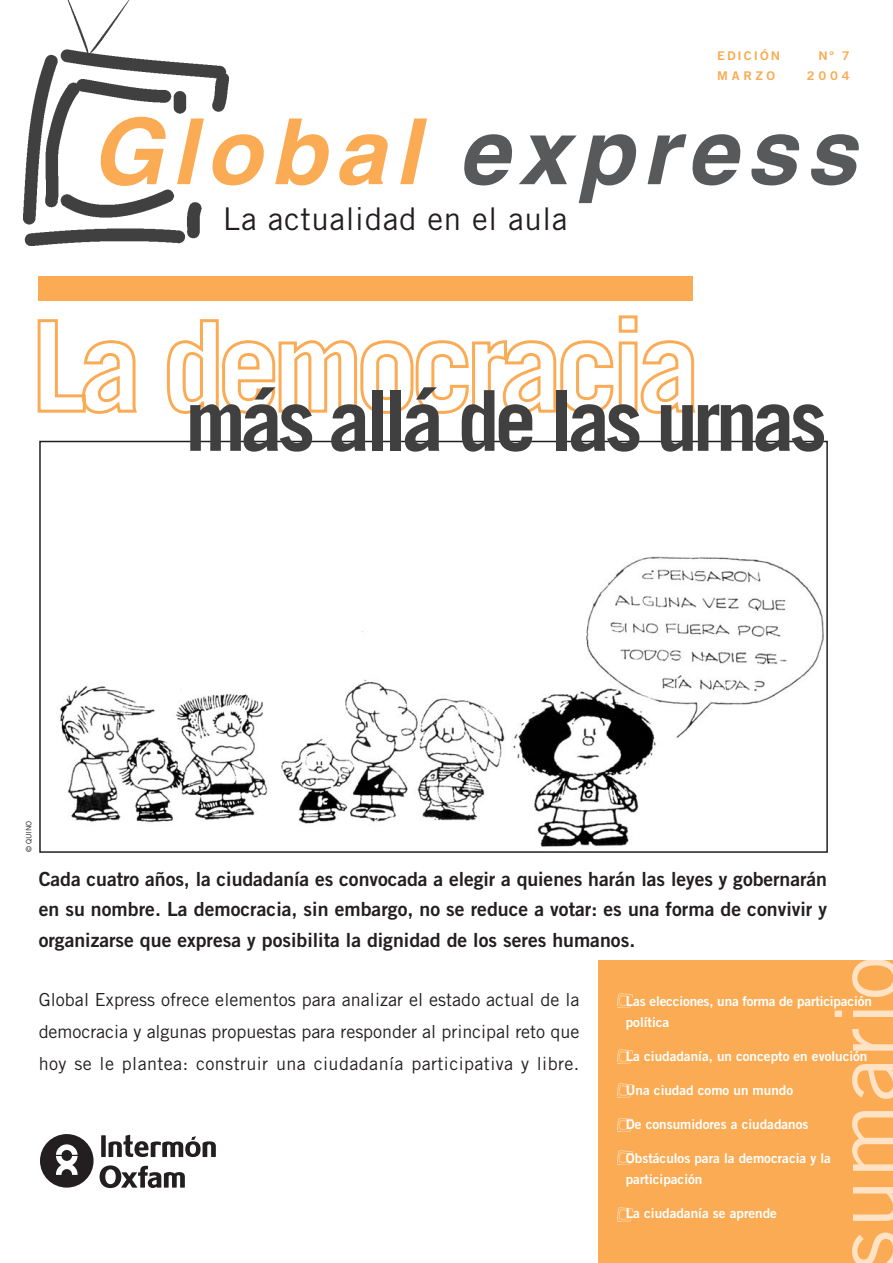
<style>
.page{position:relative;width:893px;height:1263px;background:#fff}
.page>*{position:absolute;margin:0;border:0;box-sizing:border-box;transform-origin:0 0}
.t1{font:italic 700 91.5px "Helvetica";color:#58595b}
.t2{font:86.1px "Trade Gothic";letter-spacing:.01em;color:#ffe3c4;scale:1.04 1}
.t3{font:700 84px "Trade Gothic";letter-spacing:-.06em;color:#404041}
.t4{font:31.35px "Trade Gothic";letter-spacing:.02em;color:#231f20}
.t5{font:19.5px/30.5px "Trade Gothic Bold Two";color:#231f20;text-align:justify}
.t6{font:18px/32.4px "Trade Gothic";letter-spacing:.02em;color:#231f20;text-align:justify}
.t7{font:13.5px/21px "Trade Gothic Bold Two";color:#fff}
.t8{font:12px "Trade Gothic Bold Two";letter-spacing:.22em;color:#faab53;scale:1.08 1}
.t9{font:12px "Trade Gothic Bold Two";letter-spacing:.15em;color:#faab53;scale:1.08 1}
.t10{font:7.5px "Trade Gothic";color:#231f20}
.s1{color:#faab53}
</style>
<div class="page">
<img style="left:60px;top:556px;width:764px;height:291px">
<div style="left:39px;top:441px;width:788px;height:412px;border:2px solid #231f20"></div>
<div style="left:599px;top:960px;width:293px;height:303px;background:#faab53"></div>
<div style="left:39px;top:276px;width:654px;height:24px;background:#faab53"></div>
<img style="left:617px;top:993px;width:15px;height:14px">
<img style="left:617px;top:1049px;width:15px;height:15px">
<img style="left:24px;top:0;width:205px;height:245px">
<img style="left:617px;top:1083px;width:15px;height:14px">
<img style="left:617px;top:1117px;width:15px;height:15px">
<img style="left:617px;top:1150px;width:15px;height:14px">
<img style="left:617px;top:1207px;width:15px;height:15px">
<svg style="left:101px;top:1135px;width:115px;height:22px"></svg>
<svg style="left:100px;top:1165px;width:85px;height:23px"></svg>
<svg style="left:40px;top:1134px;width:54px;height:54px"></svg>
<svg style="left:37px;top:319px;width:464px;height:95px"></svg>
<svg style="left:501px;top:315px;width:195px;height:99px"></svg>
<p class="t9" style="left:717px;top:51px;width:60px">EDICIÓN</p>
<p class="t8" style="left:818px;top:51px;width:30px">Nº 7</p>
<p class="t8" style="left:717px;top:71px;width:55px">MARZO</p>
<p class="t8" style="left:806px;top:71px;width:41px">2004</p>
<h1 class="t1" style="left:91px;top:118px;width:784px"><span class="s1">Global</span> express</h1>
<h3 class="t4" style="left:223px;top:207px;width:346px">La actualidad en el aula</h3>
<p class="t10" style="left:26px;top:852px;width:33px;rotate:-90deg">© QUINO</p>
<h3 class="t3" style="left:185px;top:390px;width:643px">más allá de las urnas</h3>
<p class="t5" style="left:39px;top:865px;width:790px">Cada cuatro años, la ciudadanía es convocada a elegir a quienes harán las leyes y gobernarán en su nombre. La democracia, sin embargo, no se reduce a votar: es una forma de convivir y organizarse que expresa y posibilita la dignidad de los seres humanos.</p>
<p class="t6" style="left:39px;top:985px;width:542px">Global Express ofrece elementos para analizar el estado actual de la democracia y algunas propuestas para responder al principal reto que hoy se le plantea: construir una ciudadanía participativa y libre.</p>
<h2 class="t2" style="left:835px;top:1270px;width:303px;rotate:-90deg">sumario</h2>
<p class="t7" style="left:625px;top:992px;width:247px">Las elecciones, una forma de participación política</p>
<p class="t7" style="left:625px;top:1047px;width:243px">La ciudadanía, un concepto en evolución</p>
<p class="t7" style="left:625px;top:1081px;width:169px">Una ciudad como un mundo</p>
<p class="t7" style="left:625px;top:1115px;width:184px">De consumidores a ciudadanos</p>
<p class="t7" style="left:625px;top:1149px;width:207px">Obstáculos para la democracia y la participación</p>
<p class="t7" style="left:625px;top:1204px;width:153px">La ciudadanía se aprende</p>
</div>
